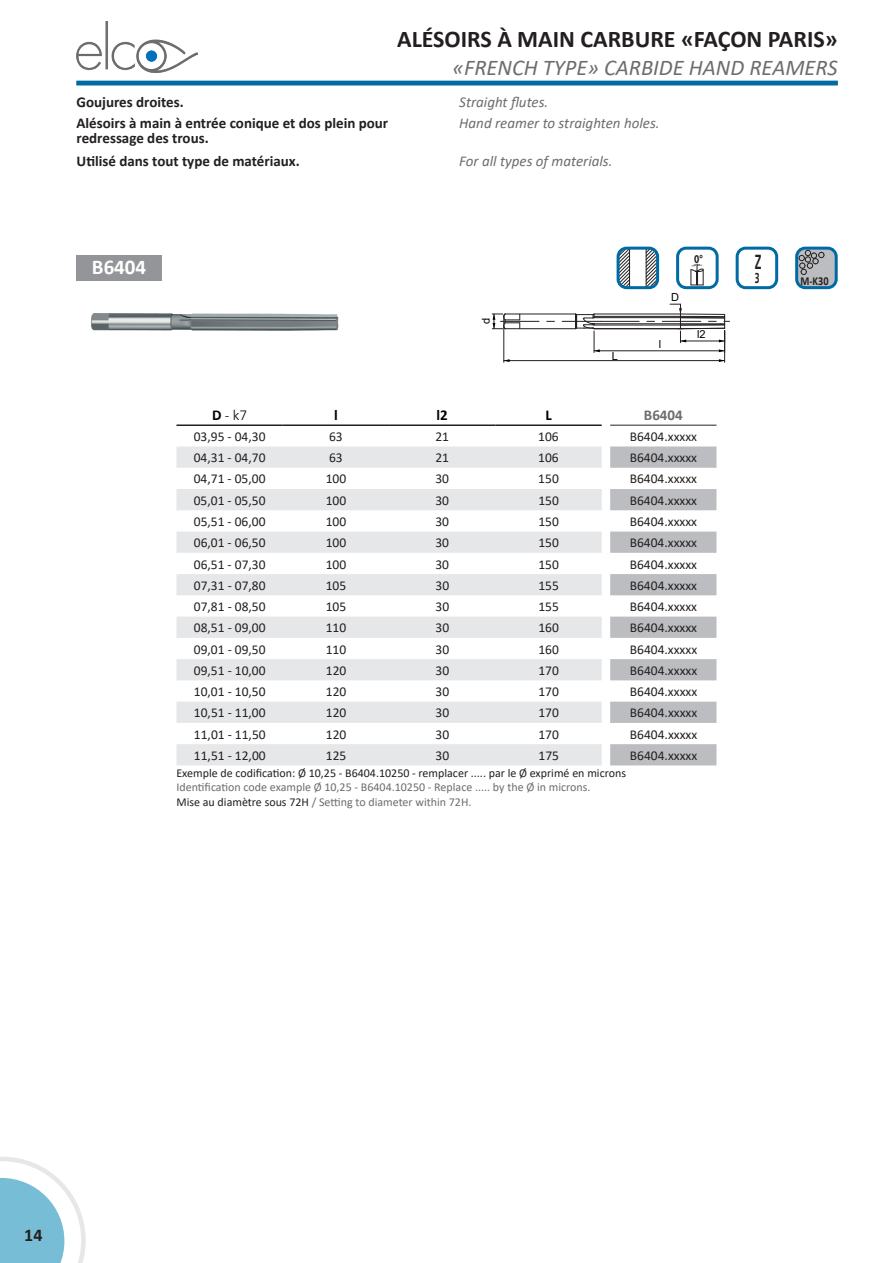
<style>
.page{position:relative;width:893px;height:1263px;background:#fff}
.page>*{position:absolute;margin:0;border:0;box-sizing:border-box;transform-origin:0 0}
.t1{font:700 24px "Calibri";color:#231f20}
.t2{font:italic 22.5px "Calibri";color:#6c6d70}
.t3{font:700 21px "Calibri";color:#fff}
.t4{font:700 20.4px "Frutiger";color:#231f20;scale:.6 1}
.t5{font:700 18px "Calibri";color:#231f20}
.t6{font:700 15px/15px "Calibri";color:#231f20}
.t7{font:italic 15px "Calibri";color:#6c6d70}
.t8{font:700 15px "Calibri";color:#6c6d70}
.t9{font:300 15px "Calibri";color:#000}
.t10{font:700 15px "Calibri";color:#000}
.t11{font:700 14.4px "Frutiger";color:#231f20;scale:.6 1}
.t12{font:13.5px "Calibri";color:#231f20}
.t13{font:700 12.15px "Calibri";color:#231f20;scale:.85 1}
.t14{font:12px/14.4px "Calibri";color:#6c6d70}
.t15{font:12px "Calibri";color:#231f20}
.t16{font:700 12px "Myriad";color:#231f20;scale:.79 1}
.t17{font:11.1px "Arial";color:#000}
.s1{font-weight:700}
.s2{color:#231f20}
</style>
<div class="page">
<svg style="left:0;top:1157px;width:86px;height:106px"></svg>
<hr style="left:77px;top:81px;width:761px;height:4px;background:#006aa4">
<div style="left:77px;top:255px;width:85px;height:26px;background:#939598"></div>
<hr style="left:504px;top:360px;width:221px;height:1px;background:#231f20">
<hr style="left:503px;top:328px;width:1px;height:34px;background:#231f20">
<hr style="left:724px;top:330px;width:1px;height:32px;background:#231f20">
<svg style="left:504px;top:359px;width:6px;height:3px"></svg>
<svg style="left:719px;top:359px;width:6px;height:3px"></svg>
<svg style="left:492px;top:304px;width:237px;height:48px"></svg>
<img style="left:91px;top:313px;width:248px;height:18px">
<svg style="left:176px;top:446px;width:426px;height:319px;fill:#e6e7e9"></svg>
<svg style="left:610px;top:446px;width:106px;height:319px"></svg>
<hr style="left:176px;top:424px;width:107px;height:2px;background:#231f20">
<hr style="left:283px;top:424px;width:106px;height:2px;background:#231f20">
<hr style="left:389px;top:424px;width:106px;height:2px;background:#231f20">
<hr style="left:495px;top:424px;width:107px;height:2px;background:#231f20">
<hr style="left:610px;top:424px;width:106px;height:2px;background:#6c6d70">
<div style="left:736px;top:247px;width:42px;height:42px;border:3px solid #006aa4;border-radius:9px"></div>
<svg style="left:618px;top:248px;width:12px;height:40px"></svg>
<svg style="left:645px;top:248px;width:13px;height:37px"></svg>
<div style="left:617px;top:247px;width:42px;height:42px;border:3px solid #006aa4;border-radius:9px"></div>
<svg style="left:690px;top:263px;width:14px;height:22px"></svg>
<div style="left:676px;top:247px;width:43px;height:42px;border:3px solid #006aa4;border-radius:9px"></div>
<svg style="left:799px;top:251px;width:35px;height:34px"></svg>
<div style="left:795px;top:247px;width:43px;height:42px;border:3px solid #006aa4;border-radius:9px"></div>
<img style="left:77px;top:21px;width:120px;height:51px">
<h1 class="t1" style="left:397px;top:22px;width:442px">ALÉSOIRS À MAIN CARBURE «FAÇON PARIS»</h1>
<h2 class="t2" style="left:452px;top:52px;width:387px">«FRENCH TYPE» CARBIDE HAND REAMERS</h2>
<p class="t6" style="left:77px;top:94px;width:109px">Goujures droites.</p>
<p class="t7" style="left:459px;top:92px;width:91px">Straight flutes.</p>
<p class="t6" style="left:77px;top:115px;width:313px">Alésoirs à main à entrée conique et dos plein pour redressage des trous.</p>
<p class="t7" style="left:459px;top:113px;width:202px">Hand reamer to straighten holes.</p>
<p class="t6" style="left:77px;top:154px;width:225px">Utilisé dans tout type de matériaux.</p>
<p class="t7" style="left:459px;top:151px;width:155px">For all types of materials.</p>
<h3 class="t3" style="left:92px;top:252px;width:56px">B6404</h3>
<p class="t17" style="left:478px;top:324px;width:8px;rotate:-90deg">d</p>
<p class="t17" style="left:612px;top:348px;width:8px">L</p>
<p class="t17" style="left:671px;top:290px;width:9px">D</p>
<p class="t17" style="left:659px;top:336px;width:4px">l</p>
<p class="t16" style="left:694px;top:253px;width:12px">0°</p>
<p class="t17" style="left:697px;top:326px;width:10px">l2</p>
<p class="t9" style="left:212px;top:406px;width:37px"><span class="s1">D</span> - k7</p>
<p class="t10" style="left:334px;top:404px;width:5px">l</p>
<p class="t10" style="left:437px;top:404px;width:13px">l2</p>
<p class="t10" style="left:545px;top:404px;width:8px">L</p>
<p class="t8" style="left:644px;top:404px;width:40px">B6404</p>
<p class="t12" style="left:194px;top:427px;width:73px">03,95 - 04,30</p>
<p class="t12" style="left:329px;top:427px;width:15px">63</p>
<p class="t12" style="left:435px;top:427px;width:15px">21</p>
<p class="t12" style="left:538px;top:427px;width:22px">106</p>
<p class="t12" style="left:630px;top:427px;width:69px">B6404.xxxxx</p>
<p class="t12" style="left:194px;top:448px;width:73px">04,31 - 04,70</p>
<p class="t12" style="left:329px;top:448px;width:15px">63</p>
<p class="t12" style="left:435px;top:448px;width:15px">21</p>
<p class="t12" style="left:538px;top:448px;width:22px">106</p>
<p class="t12" style="left:630px;top:448px;width:69px">B6404.xxxxx</p>
<p class="t12" style="left:194px;top:470px;width:73px">04,71 - 05,00</p>
<p class="t12" style="left:326px;top:470px;width:22px">100</p>
<p class="t12" style="left:435px;top:470px;width:15px">30</p>
<p class="t12" style="left:538px;top:470px;width:22px">150</p>
<p class="t12" style="left:630px;top:470px;width:69px">B6404.xxxxx</p>
<p class="t12" style="left:194px;top:491px;width:73px">05,01 - 05,50</p>
<p class="t12" style="left:326px;top:491px;width:22px">100</p>
<p class="t12" style="left:435px;top:491px;width:15px">30</p>
<p class="t12" style="left:538px;top:491px;width:22px">150</p>
<p class="t12" style="left:630px;top:491px;width:69px">B6404.xxxxx</p>
<p class="t12" style="left:194px;top:512px;width:73px">05,51 - 06,00</p>
<p class="t12" style="left:326px;top:512px;width:22px">100</p>
<p class="t12" style="left:435px;top:512px;width:15px">30</p>
<p class="t12" style="left:538px;top:512px;width:22px">150</p>
<p class="t12" style="left:630px;top:512px;width:69px">B6404.xxxxx</p>
<p class="t12" style="left:194px;top:533px;width:73px">06,01 - 06,50</p>
<p class="t12" style="left:326px;top:533px;width:22px">100</p>
<p class="t12" style="left:435px;top:533px;width:15px">30</p>
<p class="t12" style="left:538px;top:533px;width:22px">150</p>
<p class="t12" style="left:630px;top:533px;width:69px">B6404.xxxxx</p>
<p class="t12" style="left:194px;top:555px;width:73px">06,51 - 07,30</p>
<p class="t12" style="left:326px;top:555px;width:22px">100</p>
<p class="t12" style="left:435px;top:555px;width:15px">30</p>
<p class="t12" style="left:538px;top:555px;width:22px">150</p>
<p class="t12" style="left:630px;top:555px;width:69px">B6404.xxxxx</p>
<p class="t12" style="left:194px;top:576px;width:73px">07,31 - 07,80</p>
<p class="t12" style="left:326px;top:576px;width:22px">105</p>
<p class="t12" style="left:435px;top:576px;width:15px">30</p>
<p class="t12" style="left:538px;top:576px;width:22px">155</p>
<p class="t12" style="left:630px;top:576px;width:69px">B6404.xxxxx</p>
<p class="t12" style="left:194px;top:597px;width:73px">07,81 - 08,50</p>
<p class="t12" style="left:326px;top:597px;width:22px">105</p>
<p class="t12" style="left:435px;top:597px;width:15px">30</p>
<p class="t12" style="left:538px;top:597px;width:22px">155</p>
<p class="t12" style="left:630px;top:597px;width:69px">B6404.xxxxx</p>
<p class="t12" style="left:194px;top:618px;width:73px">08,51 - 09,00</p>
<p class="t12" style="left:326px;top:618px;width:22px">110</p>
<p class="t12" style="left:435px;top:618px;width:15px">30</p>
<p class="t12" style="left:538px;top:618px;width:22px">160</p>
<p class="t12" style="left:630px;top:618px;width:69px">B6404.xxxxx</p>
<p class="t12" style="left:194px;top:640px;width:73px">09,01 - 09,50</p>
<p class="t12" style="left:326px;top:640px;width:22px">110</p>
<p class="t12" style="left:435px;top:640px;width:15px">30</p>
<p class="t12" style="left:538px;top:640px;width:22px">160</p>
<p class="t12" style="left:630px;top:640px;width:69px">B6404.xxxxx</p>
<p class="t12" style="left:194px;top:661px;width:73px">09,51 - 10,00</p>
<p class="t12" style="left:326px;top:661px;width:22px">120</p>
<p class="t12" style="left:436px;top:661px;width:15px">30</p>
<p class="t12" style="left:538px;top:661px;width:22px">170</p>
<p class="t12" style="left:630px;top:661px;width:69px">B6404.xxxxx</p>
<p class="t12" style="left:194px;top:682px;width:73px">10,01 - 10,50</p>
<p class="t12" style="left:326px;top:682px;width:22px">120</p>
<p class="t12" style="left:436px;top:682px;width:15px">30</p>
<p class="t12" style="left:538px;top:682px;width:22px">170</p>
<p class="t12" style="left:630px;top:682px;width:69px">B6404.xxxxx</p>
<p class="t12" style="left:194px;top:703px;width:73px">10,51 - 11,00</p>
<p class="t12" style="left:326px;top:703px;width:22px">120</p>
<p class="t12" style="left:436px;top:703px;width:15px">30</p>
<p class="t12" style="left:538px;top:703px;width:22px">170</p>
<p class="t12" style="left:630px;top:703px;width:69px">B6404.xxxxx</p>
<p class="t12" style="left:194px;top:725px;width:73px">11,01 - 11,50</p>
<p class="t12" style="left:326px;top:725px;width:22px">120</p>
<p class="t12" style="left:436px;top:725px;width:15px">30</p>
<p class="t12" style="left:538px;top:725px;width:22px">170</p>
<p class="t12" style="left:630px;top:725px;width:69px">B6404.xxxxx</p>
<p class="t12" style="left:194px;top:746px;width:73px">11,51 - 12,00</p>
<p class="t12" style="left:326px;top:746px;width:22px">125</p>
<p class="t12" style="left:436px;top:746px;width:15px">30</p>
<p class="t12" style="left:538px;top:746px;width:22px">175</p>
<p class="t12" style="left:630px;top:746px;width:69px">B6404.xxxxx</p>
<p class="t15" style="left:176px;top:764px;width:451px">Exemple de codification: Ø 10,25 - B6404.10250 - remplacer ..... par le Ø exprimé en microns</p>
<p class="t14" style="left:176px;top:780px;width:416px">Identification code example Ø 10,25 - B6404.10250 - Replace ..... by the Ø in microns.<br><span class="s2">Mise au diamètre sous 72H</span> / Setting to diameter within 72H.</p>
<h3 class="t4" style="left:755px;top:250px;width:13px">Z</h3>
<p class="t11" style="left:755px;top:270px;width:9px">3</p>
<p class="t13" style="left:800px;top:272px;width:35px">M-K30</p>
<h3 class="t5" style="left:24px;top:1222px;width:20px">14</h3>
</div>
